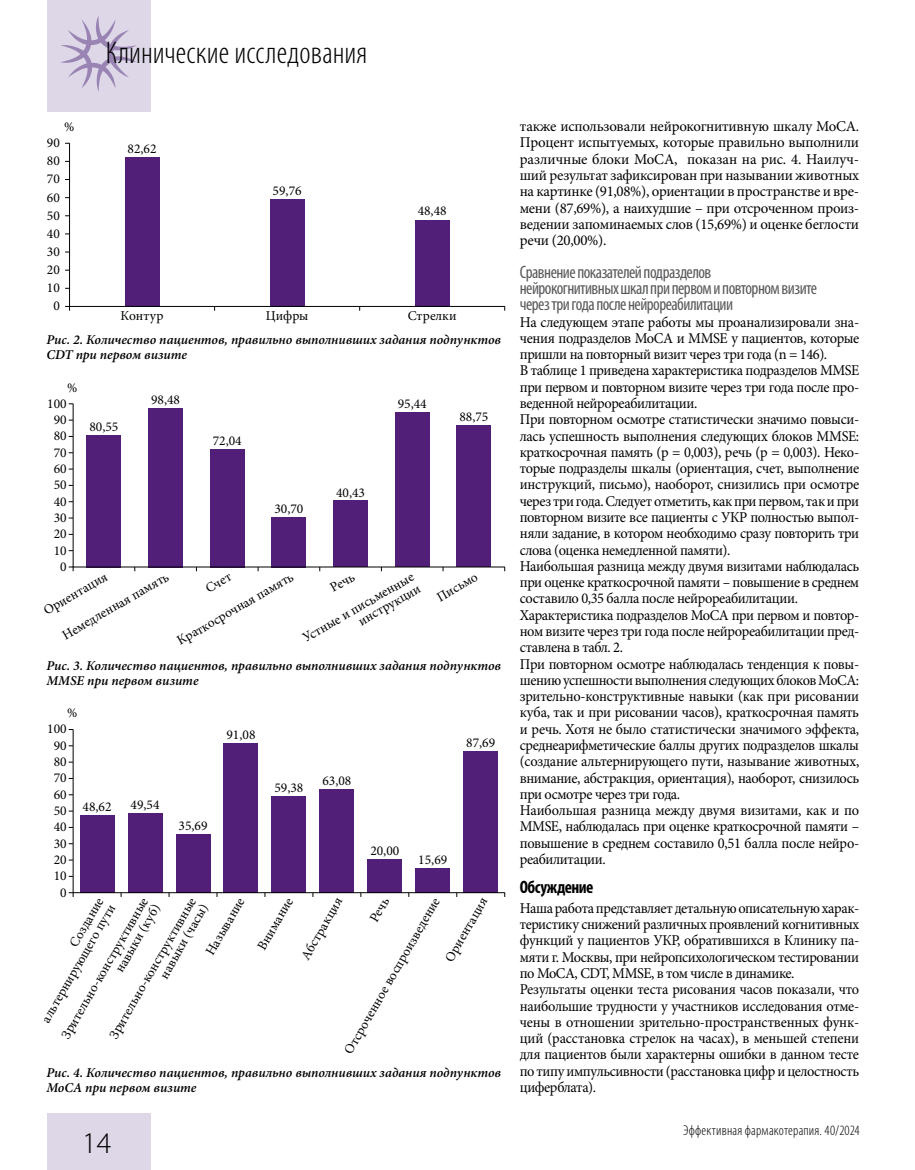
<style>
.page{position:relative;width:915px;height:1170px;background:#fff}
.page>*{position:absolute;margin:0;border:0;box-sizing:border-box;transform-origin:0 0}
.t1{font:300 condensed 31.5px "Myriad Pro";color:#000}
.t2{font:300 30px "Myriad Pro";color:#000}
.t3{font:condensed 18px/16.2px "Myriad Pro";letter-spacing:-.03em;color:#58595b;scale:.96 1}
.t4{font:700 condensed 18px "Myriad Pro";letter-spacing:-.03em;color:#000;scale:.96 1}
.t5{font:15px/16.2px "Minion Pro";letter-spacing:-.025em;color:#000;scale:.96 1}
.t6{font:15px/16.4px "Minion Pro";letter-spacing:-.025em;color:#000;text-align:justify}
.t7{font:300 condensed 14.25px "Myriad Pro";letter-spacing:.015em;color:#000}
.t8{font:13.5px/16.4px "Minion Pro";color:#000;text-align:right}
.t9{font:italic 600 13.5px/15px "Minion Pro";letter-spacing:-.005em;color:#000}
</style>
<div class="page">
<div style="left:47px;top:1113px;width:103px;height:56px;background:#ddd7e8"></div>
<div style="left:47px;top:0;width:103px;height:111px;background:#ddd7e8"></div>
<svg style="left:61px;top:16px;width:75px;height:76px"></svg>
<svg style="left:69px;top:566px;width:5px;height:5px"></svg>
<svg style="left:69px;top:892px;width:5px;height:4px"></svg>
<svg style="left:69px;top:143px;width:436px;height:164px"></svg>
<svg style="left:73px;top:403px;width:432px;height:164px"></svg>
<svg style="left:73px;top:729px;width:432px;height:164px"></svg>
<h1 class="t1" style="left:106px;top:34px;width:263px">Клинические исследования</h1>
<p class="t8" style="left:64px;top:119px;width:12px">%</p>
<p class="t8" style="left:47px;top:134px;width:14px;line-height:18.1px;text-align:center">90<br>80<br>70<br>60<br>50<br>40<br>30<br>20<br>10<br>0</p>
<p class="t8" style="left:127px;top:141px;width:30px">82,62</p>
<p class="t8" style="left:272px;top:182px;width:30px">59,76</p>
<p class="t8" style="left:417px;top:203px;width:30px">48,48</p>
<p class="t8" style="left:121px;top:307px;width:44px">Контур</p>
<p class="t8" style="left:266px;top:307px;width:44px">Цифры</p>
<p class="t8" style="left:407px;top:307px;width:50px">Стрелки</p>
<p class="t9" style="left:46px;top:332px;width:456px">Рис. 2. Количество пациентов, правильно выполнивших задания подпунктов<br>CDT при первом визите</p>
<p class="t8" style="left:67px;top:379px;width:12px">%</p>
<p class="t8" style="left:47px;top:395px;width:21px">100<br>90<br>80<br>70<br>60<br>50<br>40<br>30<br>20<br>10<br>0</p>
<p class="t8" style="left:89px;top:418px;width:30px">80,55</p>
<p class="t8" style="left:151px;top:391px;width:30px">98,48</p>
<p class="t8" style="left:213px;top:432px;width:30px">72,04</p>
<p class="t8" style="left:274px;top:500px;width:30px">30,70</p>
<p class="t8" style="left:336px;top:484px;width:30px">40,43</p>
<p class="t8" style="left:397px;top:395px;width:30px">95,44</p>
<p class="t8" style="left:459px;top:409px;width:30px">88,75</p>
<p class="t8" style="left:300px;top:633px;width:128px;line-height:13.5px;rotate:-30deg">Устные и письменные инструкции</p>
<p class="t8" style="left:327px;top:581px;width:28px;rotate:-30deg">Речь</p>
<p class="t8" style="left:433px;top:591px;width:46px;rotate:-30deg">Письмо</p>
<p class="t8" style="left:202px;top:582px;width:29px;rotate:-30deg">Счет</p>
<p class="t8" style="left:59px;top:628px;width:122px;rotate:-30deg">Немедленная память</p>
<p class="t8" style="left:174px;top:634px;width:133px;rotate:-30deg">Краткосрочная память</p>
<p class="t8" style="left:41px;top:604px;width:73px;rotate:-30deg">Ориентация</p>
<p class="t9" style="left:46px;top:657px;width:456px">Рис. 3. Количество пациентов, правильно выполнивших задания подпунктов<br>MMSE при первом визите</p>
<p class="t8" style="left:67px;top:705px;width:12px">%</p>
<p class="t8" style="left:47px;top:721px;width:21px">100<br>90<br>80<br>70<br>60<br>50<br>40<br>30<br>20<br>10<br>0</p>
<p class="t8" style="left:226px;top:727px;width:30px">91,08</p>
<p class="t8" style="left:466px;top:734px;width:30px">87,69</p>
<p class="t8" style="left:322px;top:772px;width:30px">63,08</p>
<p class="t8" style="left:274px;top:779px;width:30px">59,38</p>
<p class="t8" style="left:83px;top:798px;width:30px">48,62</p>
<p class="t8" style="left:130px;top:796px;width:30px">49,54</p>
<p class="t8" style="left:178px;top:818px;width:30px">35,69</p>
<p class="t8" style="left:370px;top:842px;width:30px">20,00</p>
<p class="t8" style="left:418px;top:851px;width:30px">15,69</p>
<p class="t8" style="left:27px;top:1011px;width:136px;line-height:13.5px;rotate:-60deg">Создание альтернирующего пути</p>
<p class="t8" style="left:59px;top:1033px;width:162px;line-height:13.5px;rotate:-60deg">Зрительно-конструктивные навыки (куб)</p>
<p class="t8" style="left:107px;top:1033px;width:162px;line-height:13.5px;rotate:-60deg">Зрительно-конструктивные навыки (часы)</p>
<p class="t8" style="left:202px;top:950px;width:66px;rotate:-60deg">Называние</p>
<p class="t8" style="left:253px;top:944px;width:60px;rotate:-60deg">Внимание</p>
<p class="t8" style="left:297px;top:954px;width:71px;rotate:-60deg">Абстракция</p>
<p class="t8" style="left:366px;top:917px;width:28px;rotate:-60deg">Речь</p>
<p class="t8" style="left:340px;top:1048px;width:179px;rotate:-60deg">Отсроченное воспроизведение</p>
<p class="t8" style="left:441px;top:956px;width:73px;rotate:-60deg">Ориентация</p>
<p class="t9" style="left:46px;top:1064px;width:456px">Рис. 4. Количество пациентов, правильно выполнивших задания подпунктов<br>MoCA при первом визите</p>
<h2 class="t2" style="left:82px;top:1126px;width:31px">14</h2>
<p class="t6" style="left:519px;top:118px;width:341px">также использовали нейрокогнитивную шкалу MoCA.<br>Процент испытуемых, которые правильно выполнили различные блоки MoCA, показан на рис. 4. Наилуч&shy;ший результат зафиксирован при назывании животных на картинке (91,08%), ориентации в пространстве и вре&shy;мени (87,69%), а наихудшие – при отсроченном произ&shy;ведении запоминаемых слов (15,69%) и оценке беглости речи (20,00%).</p>
<p class="t3" style="left:519px;top:263px;width:311px">Сравнение показателей подразделов<br>нейрокогнитивных шкал при первом и повторном визите через три года после нейрореабилитации</p>
<p class="t5" style="left:519px;top:314px;width:355px">На следующем этапе работы мы проанализировали зна&shy;чения подразделов MoCA и MMSE у пациентов, которые пришли на повторный визит через три года (n = 146).<br>В таблице 1 приведена характеристика подразделов MMSE при первом и повторном визите через три года после про&shy;веденной нейрореабилитации.<br>При повторном осмотре статистически значимо повыси&shy;лась успешность выполнения следующих блоков MMSE: краткосрочная память (p = 0,003), речь (p = 0,003). Неко&shy;торые подразделы шкалы (ориентация, счет, выполнение инструкций, письмо), наоборот, снизились при осмотре через три года. Следует отметить, как при первом, так и при повторном визите все пациенты с УКР полностью выпол&shy;няли задание, в котором необходимо сразу повторить три слова (оценка немедленной памяти).<br>Наибольшая разница между двумя визитами наблюдалась при оценке краткосрочной памяти – повышение в среднем составило 0,35 балла после нейрореабилитации.<br>Характеристика подразделов MoCA при первом и повтор&shy;ном визите через три года после нейрореабилитации пред&shy;ставлена в табл. 2.<br>При повторном осмотре наблюдалась тенденция к повы&shy;шению успешности выполнения следующих блоков MoCA: зрительно-конструктивные навыки (как при рисовании куба, так и при рисовании часов), краткосрочная память и речь. Хотя не было статистически значимого эффекта, среднеарифметические баллы других подразделов шкалы (создание альтернирующего пути, называние животных, внимание, абстракция, ориентация), наоборот, снизилось при осмотре через три года.<br>Наибольшая разница между двумя визитами, как и по MMSE, наблюдалась при оценке краткосрочной памяти – повышение в среднем составило 0,51 балла после нейро&shy;реабилитации.</p>
<p class="t4" style="left:519px;top:875px;width:78px">Обсуждение</p>
<p class="t5" style="left:519px;top:899px;width:355px">Наша работа представляет детальную описательную харак&shy;теристику снижений различных проявлений когнитивных функций у пациентов УКР, обратившихся в Клинику па&shy;мяти г. Москвы, при нейропсихологическом тестировании по MoCA, CDT, MMSE, в том числе в динамике.<br>Результаты оценки теста рисования часов показали, что наибольшие трудности у участников исследования отме&shy;чены в отношении зрительно-пространственных функ&shy;ций (расстановка стрелок на часах), в меньшей степени для пациентов были характерны ошибки в данном тесте по типу импульсивности (расстановка цифр и целостность циферблата).</p>
<p class="t7" style="left:682px;top:1121px;width:178px">Эффективная фармакотерапия. 40/2024</p>
</div>
